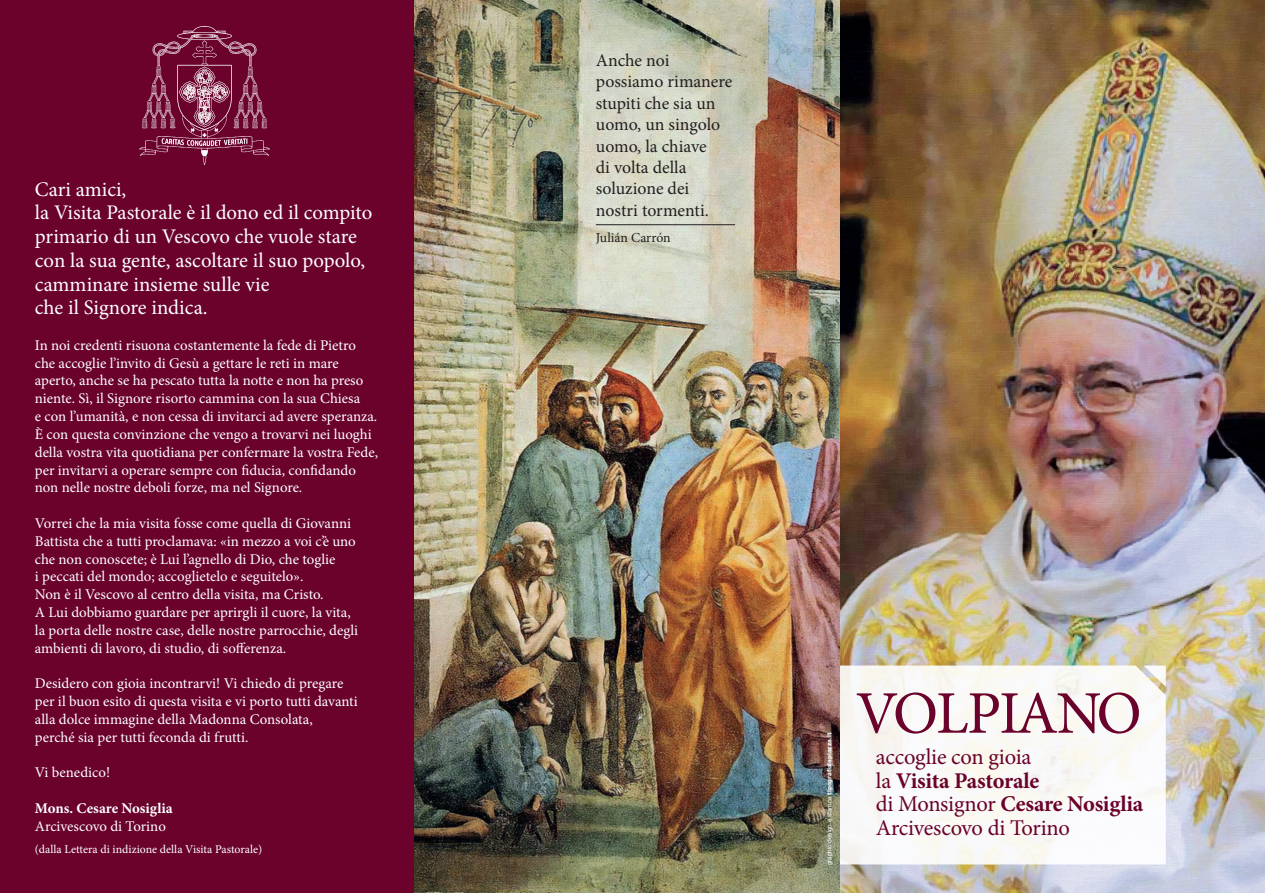
<style>
.page{position:relative;width:1265px;height:893px;background:#fff}
.page>*{position:absolute;margin:0;border:0;box-sizing:border-box;transform-origin:0 0}
.t1{font:60.5px "Minion Pro";letter-spacing:-.035em;color:#6a022b}
.t2{font:22.5px/23.8px "Minion Pro";letter-spacing:-.01em;color:#6a022b}
.t3{font:20.75px/23.8px "Minion Pro";color:#fff}
.t4{font:17.75px/21.4px "Minion Pro";letter-spacing:-.005em;color:#231f20}
.t5{font:14.88px/17.8px "Minion Pro";color:#fff}
.t6{font:700 14.88px "Minion Pro";color:#fff}
.t7{font:13.75px "Minion Pro";letter-spacing:-.005em;color:#231f20}
.t8{font:11.88px "Minion Pro";color:#fff}
.t9{font:800 6.25px "Helvetica Neue";color:#fff}
.s1{font-weight:400}
.s2{font-weight:700}
</style>
<div class="page">
<div style="left:0;top:0;width:415px;height:893px;background:#6a022b"></div>
<img style="left:415px;top:0;width:850px;height:893px">
<svg style="left:840px;top:665px;width:326px;height:199px"></svg>
<img style="left:139px;top:26px;width:131px;height:139px">
<hr style="left:596px;top:224px;width:139px;height:1px;background:#231f20">
<svg style="left:1143px;top:665px;width:23px;height:22px"></svg>
<h3 class="t3" style="left:35px;top:177px;width:339px">Cari amici,<br>la Visita Pastorale è il dono ed il compito primario di un Vescovo che vuole stare con la sua gente, ascoltare il suo popolo, camminare insieme sulle vie<br>che il Signore indica.</h3>
<p class="t5" style="left:35px;top:336px;width:345px">In noi credenti risuona costantemente la fede di Pietro che accoglie l’invito di Gesù a gettare le reti in mare aperto, anche se ha pescato tutta la notte e non ha preso niente. Sì, il Signore risorto cammina con la sua Chiesa<br>e con l’umanità, e non cessa di invitarci ad avere speranza.<br>È con questa convinzione che vengo a trovarvi nei luoghi della vostra vita quotidiana per confermare la vostra Fede, per invitarvi a operare sempre con fiducia, confidando non nelle nostre deboli forze, ma nel Signore.</p>
<p class="t5" style="left:35px;top:514px;width:325px">Vorrei che la mia visita fosse come quella di Giovanni Battista che a tutti proclamava: «in mezzo a voi c’è uno che non conoscete; è Lui l’agnello di Dio, che toglie<br>i peccati del mondo; accoglietelo e seguitelo».<br>Non è il Vescovo al centro della visita, ma Cristo.<br>A Lui dobbiamo guardare per aprirgli il cuore, la vita, la porta delle nostre case, delle nostre parrocchie, degli ambienti di lavoro, di studio, di sofferenza.</p>
<p class="t5" style="left:35px;top:675px;width:324px">Desidero con gioia incontrarvi! Vi chiedo di pregare per il buon esito di questa visita e vi porto tutti davanti alla dolce immagine della Madonna Consolata,<br>perché sia per tutti feconda di frutti.</p>
<p class="t5" style="left:35px;top:764px;width:77px">Vi benedico!</p>
<p class="t6" style="left:35px;top:798px;width:139px">Mons. Cesare Nosiglia</p>
<p class="t5" style="left:35px;top:817px;width:133px">Arcivescovo di Torino</p>
<p class="t8" style="left:35px;top:841px;width:229px">(dalla Lettera di indizione della Visita Pastorale)</p>
<p class="t4" style="left:596px;top:50px;width:138px">Anche noi possiamo rimanere stupiti che sia un uomo, un singolo uomo, la chiave<br>di volta della soluzione dei nostri tormenti.</p>
<p class="t7" style="left:596px;top:228px;width:76px">Julián Carrón</p>
<p class="t9" style="left:826px;top:865px;width:134px;rotate:-90deg"><span class="s1">graphic design e stampa</span> tipografialapiazza.it</p>
<h1 class="t1" style="left:856px;top:673px;width:287px">VOLPIANO</h1>
<h2 class="t2" style="left:876px;top:745px;width:269px">accoglie con gioia<br>la <span class="s2">Visita Pastorale<br></span>di Monsignor <span class="s2">Cesare Nosiglia<br></span>Arcivescovo di Torino</h2>
</div>
